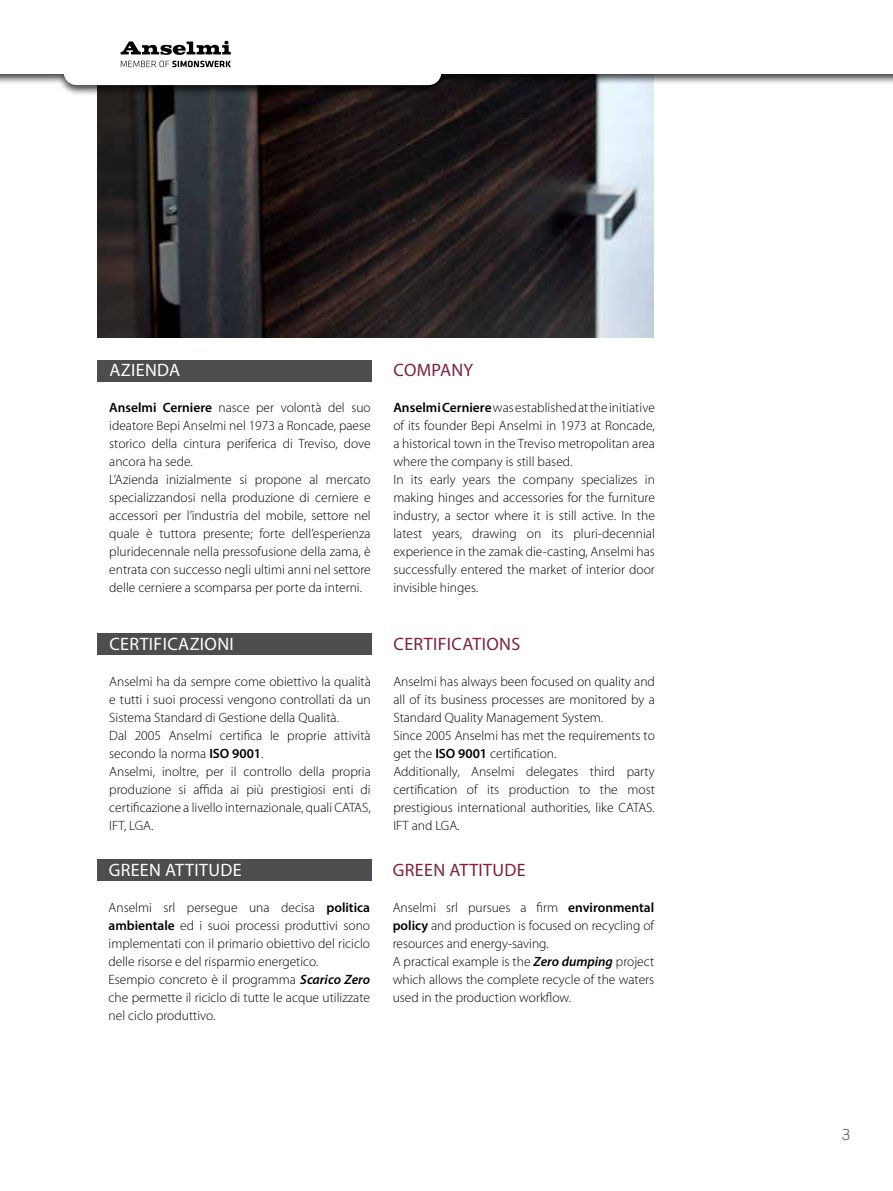
<style>
.page{position:relative;width:893px;height:1191px;background:#fff}
.page>*{position:absolute;margin:0;border:0;box-sizing:border-box;transform-origin:0 0}
.t1{font:18px "Myriad Pro";letter-spacing:.02em;color:#7c223d}
.t2{font:18px "Myriad Pro";letter-spacing:.02em;color:#fff}
.t3{font:15px "Offside";color:#77787b}
.t4{font:300 13.5px/18px "Myriad Pro";color:#000}
.s1{font-weight:600}
.s2{font-weight:600;font-style:italic}
.s3{color:#fff}
</style>
<div class="page">
<img style="left:98px;top:96px;width:556px;height:241px">
<div style="left:98px;top:360px;width:274px;height:22px;background:#4d4d4f"></div>
<div style="left:98px;top:633px;width:274px;height:21px;background:#4d4d4f"></div>
<div style="left:98px;top:859px;width:274px;height:22px;background:#4d4d4f"></div>
<div style="left:0;top:0;width:893px;height:96px;background:#000;opacity:.75"></div>
<div style="left:0;top:0;width:893px;height:74px;background:#fff"></div>
<div style="left:64px;top:0;width:377px;height:85px;background:#fff;border-radius:13px"></div>
<svg style="left:121px;top:41px;width:110px;height:14px"></svg>
<svg style="left:121px;top:61px;width:110px;height:6px"></svg>
<h1 class="t2" style="left:109px;top:359px;width:72px">AZIENDA</h1>
<p class="t4" style="left:109px;top:399px;width:263px"><span class="s1">Anselmi Cerniere</span> nasce per volontà del suo ideatore Bepi Anselmi nel 1973 a Roncade, paese storico della cintura periferica di Treviso, dove ancora ha sede.<br>L’Azienda inizialmente si propone al mercato specializzandosi nella produzione di cerniere e accessori per l’industria del mobile, settore nel quale è tuttora presente; forte dell’esperienza pluridecennale nella pressofusione della zama, è entrata con successo negli ultimi anni nel settore delle cerniere a scomparsa per porte da interni.</p>
<h1 class="t2" style="left:109px;top:633px;width:126px">CERTIFICAZIONI</h1>
<p class="t4" style="left:109px;top:673px;width:263px">Anselmi ha da sempre come obiettivo la qualità e tutti i suoi processi vengono controllati da un Sistema Standard di Gestione della Qualità.<br>Dal 2005 Anselmi certifica le proprie attività secondo la norma <span class="s1">ISO 9001</span>.<br>Anselmi, inoltre, per il controllo della propria produzione si affida ai più prestigiosi enti di certificazione a livello internazionale, quali CATAS, IFT, LGA.</p>
<h1 class="t2" style="left:109px;top:858px;width:134px">GREEN ATTITUDE</h1>
<p class="t4" style="left:109px;top:898px;width:263px">Anselmi srl persegue una decisa <span class="s1">politica ambientale</span> ed i suoi processi produttivi sono implementati con il primario obiettivo del riciclo delle risorse e del risparmio energetico.<br>Esempio concreto è il programma <span class="s2">Scarico Zero </span>che permette il riciclo di tutte le acque utilizzate nel ciclo produttivo.</p>
<h1 class="t1" style="left:394px;top:359px;width:95px">COMPANY <span class="s3">DESIGN</span></h1>
<p class="t4" style="left:393px;top:399px;width:263px"><span class="s1">Anselmi Cerniere</span> was established at the initiative of its founder Bepi Anselmi in 1973 at Roncade, a historical town in the Treviso metropolitan area where the company is still based.<br>In its early years the company specializes in making hinges and accessories for the furniture industry, a sector where it is still active. In the latest years, drawing on its pluri-decennial experience in the zamak die-casting, Anselmi has successfully entered the market of interior door invisible hinges.</p>
<h1 class="t1" style="left:394px;top:633px;width:153px">CERTIFICATIONS<span class="s3">&amp; DESIGN</span></h1>
<p class="t4" style="left:393px;top:673px;width:263px">Anselmi has always been focused on quality and all of its business processes are monitored by a Standard Quality Management System.<br>Since 2005 Anselmi has met the requirements to get the <span class="s1">ISO 9001</span> certification.<br>Additionally, Anselmi delegates third party certification of its production to the most prestigious international authorities, like CATAS.<br>IFT and LGA.</p>
<h1 class="t1" style="left:393px;top:858px;width:134px">GREEN ATTITUDE</h1>
<p class="t4" style="left:393px;top:898px;width:263px">Anselmi srl pursues a firm <span class="s1">environmental policy</span> and production is focused on recycling of resources and energy-saving.<br>A practical example is the <span class="s2">Zero dumping</span> project which allows the complete recycle of the waters used in the production workflow.</p>
<p class="t3" style="left:841px;top:1125px;width:10px">3</p>
</div>
